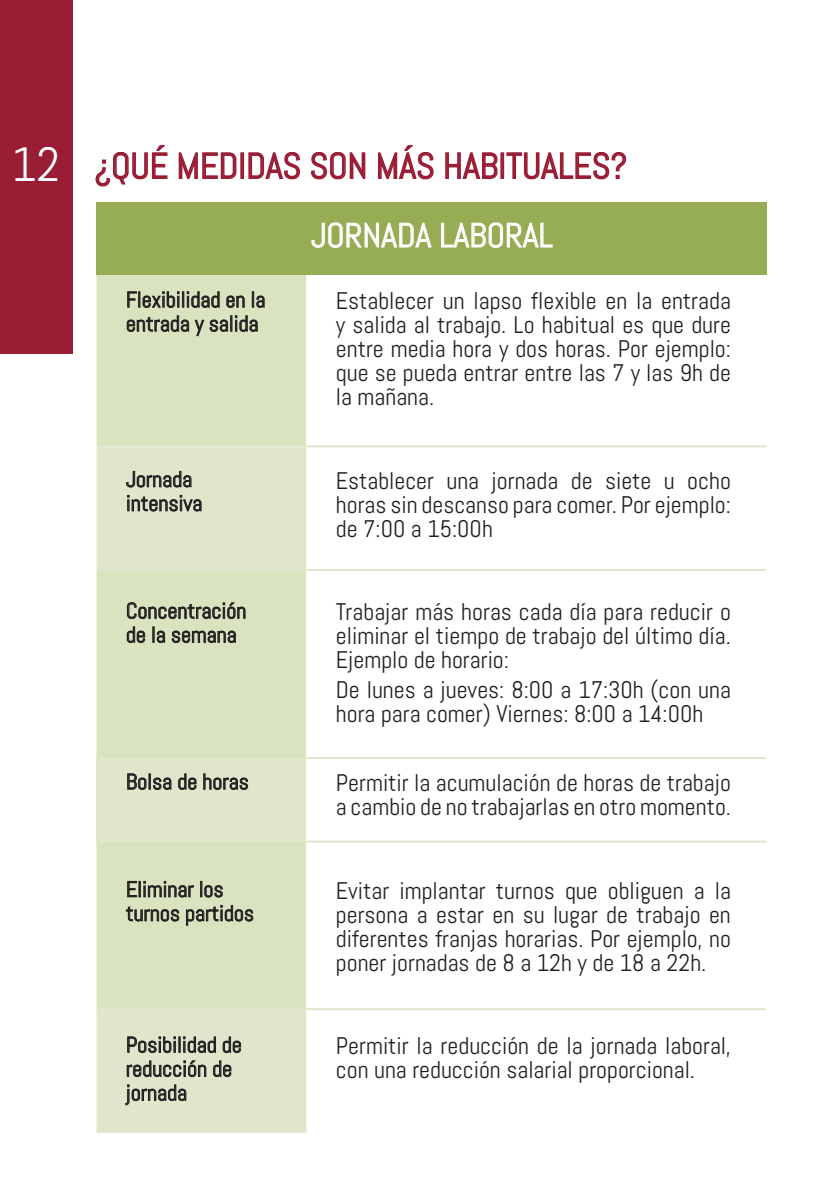
<style>
.page{position:relative;width:840px;height:1191px;background:#fff}
.page>*{position:absolute;margin:0;border:0;box-sizing:border-box;transform-origin:0 0}
.t1{font:36px "Abel";color:#9a1d36}
.t2{font:34px "Abel";color:#fff}
.t3{font:24px/24px "Abel";color:#231f20;text-align:justify}
.t4{font:22px/24px "Abel";color:#231f20}
.s1{font-size:48px;color:#fff}
</style>
<div class="page">
<div style="left:0;top:0;width:72px;height:354px;background:#9a1d36"></div>
<svg style="left:95px;top:145px;width:73px;height:42px"></svg>
<svg style="left:178px;top:152px;width:59px;height:27px"></svg>
<div style="left:240px;top:152px;width:4px;height:27px;border:1px solid #9a1d36"></div>
<svg style="left:248px;top:152px;width:52px;height:28px"></svg>
<svg style="left:311px;top:152px;width:55px;height:28px"></svg>
<svg style="left:378px;top:145px;width:56px;height:35px"></svg>
<svg style="left:445px;top:152px;width:53px;height:27px"></svg>
<div style="left:500px;top:152px;width:4px;height:27px;border:1px solid #9a1d36"></div>
<svg style="left:506px;top:152px;width:120px;height:28px"></svg>
<div style="left:96px;top:275px;width:210px;height:171px;background:#dae3bf"></div>
<svg style="left:306px;top:447px;width:459px;height:685px"></svg>
<svg style="left:96px;top:446px;width:210px;height:686px;background:#dbe4c4"></svg>
<div style="left:96px;top:758px;width:210px;height:83px;background:#dfe6cc"></div>
<hr style="left:306px;top:445px;width:459px;height:2px;background:#96ad56">
<hr style="left:306px;top:569px;width:459px;height:2px;background:#96ad56">
<hr style="left:306px;top:757px;width:459px;height:2px;background:#96ad56">
<hr style="left:306px;top:840px;width:459px;height:2px;background:#96ad56">
<hr style="left:306px;top:1008px;width:459px;height:2px;background:#96ad56">
<div style="left:96px;top:202px;width:670px;height:73px;background:#96ad56"></div>
<svg style="left:311px;top:222px;width:121px;height:26px"></svg>
<svg style="left:441px;top:222px;width:112px;height:26px"></svg>
<svg style="left:127px;top:291px;width:93px;height:17px;background:#929681"></svg>
<svg style="left:226px;top:295px;width:19px;height:13px"></svg>
<svg style="left:252px;top:291px;width:12px;height:17px"></svg>
<svg style="left:126px;top:315px;width:132px;height:21px;background:#a7ac92"></svg>
<svg style="left:126px;top:471px;width:65px;height:17px"></svg>
<svg style="left:127px;top:495px;width:74px;height:17px"></svg>
<svg style="left:127px;top:602px;width:118px;height:17px;background:#9a9f88"></svg>
<svg style="left:126px;top:626px;width:19px;height:17px"></svg>
<svg style="left:152px;top:626px;width:13px;height:17px"></svg>
<svg style="left:172px;top:630px;width:64px;height:13px"></svg>
<svg style="left:127px;top:773px;width:44px;height:17px"></svg>
<svg style="left:178px;top:773px;width:19px;height:17px"></svg>
<svg style="left:203px;top:773px;width:45px;height:17px"></svg>
<svg style="left:127px;top:880px;width:67px;height:17px"></svg>
<svg style="left:200px;top:881px;width:23px;height:16px"></svg>
<svg style="left:126px;top:906px;width:53px;height:15px"></svg>
<svg style="left:186px;top:904px;width:67px;height:21px"></svg>
<svg style="left:127px;top:1036px;width:89px;height:17px;background:#969889"></svg>
<svg style="left:222px;top:1036px;width:19px;height:17px"></svg>
<svg style="left:127px;top:1060px;width:79px;height:17px"></svg>
<svg style="left:213px;top:1060px;width:18px;height:17px"></svg>
<svg style="left:125px;top:1084px;width:61px;height:21px"></svg>
<h1 class="t1" style="left:12px;top:143px;width:616px"><span class="s1">12</span> ¿QUÉ MEDIDAS SON MÁS HABITUALES?</h1>
<h2 class="t2" style="left:311px;top:214px;width:243px">JORNADA LABORAL</h2>
<p class="t4" style="left:126px;top:288px;width:141px">Flexibilidad en la entrada y salida</p>
<p class="t3" style="left:335px;top:289px;width:396px">Establecer un lapso flexible en la entrada y salida al trabajo. Lo habitual es que dure entre media hora y dos horas. Por ejemplo: que se pueda entrar entre las 7 y las 9h de la mañana.</p>
<p class="t4" style="left:126px;top:467px;width:78px">Jornada intensiva</p>
<p class="t3" style="left:335px;top:468px;width:396px">Establecer una jornada de siete u ocho horas sin descanso para comer. Por ejemplo: de 7:00 a 15:00h</p>
<p class="t4" style="left:126px;top:599px;width:122px">Concentración de la semana</p>
<p class="t3" style="left:335px;top:600px;width:396px">Trabajar más horas cada día para reducir o eliminar el tiempo de trabajo del último día.<br>Ejemplo de horario:</p>
<p class="t3" style="left:335px;top:678px;width:396px">De lunes a jueves: 8:00 a 17:30h (con una hora para comer) Viernes: 8:00 a 14:00h</p>
<p class="t4" style="left:126px;top:769px;width:124px">Bolsa de horas</p>
<p class="t3" style="left:335px;top:771px;width:396px">Permitir la acumulación de horas de trabajo a cambio de no trabajarlas en otro momento.</p>
<p class="t4" style="left:126px;top:877px;width:129px">Eliminar los turnos partidos</p>
<p class="t3" style="left:335px;top:878px;width:396px">Evitar implantar turnos que obliguen a la persona a estar en su lugar de trabajo en diferentes franjas horarias. Por ejemplo, no poner jornadas de 8 a 12h y de 18 a 22h.</p>
<p class="t4" style="left:126px;top:1032px;width:117px">Posibilidad de reducción de jornada</p>
<p class="t3" style="left:335px;top:1034px;width:396px">Permitir la reducción de la jornada laboral, con una reducción salarial proporcional.</p>
</div>
